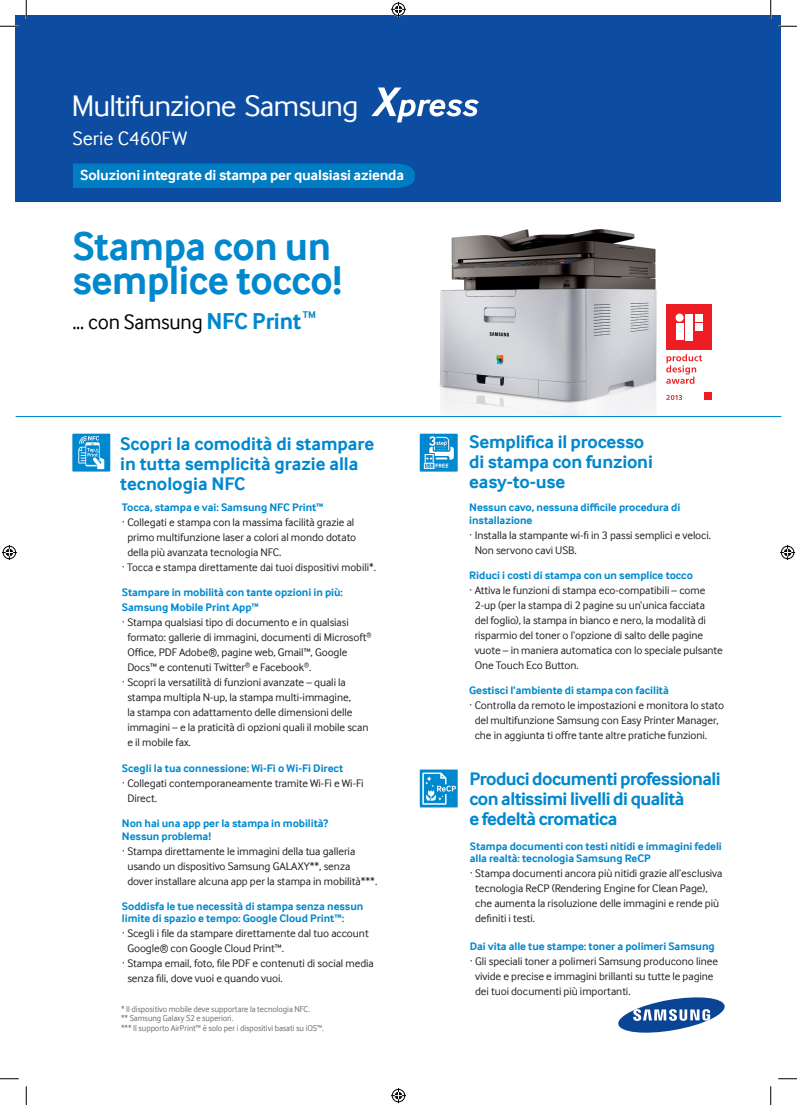
<style>
.page{position:relative;width:797px;height:1105px;background:#fff}
.page>*{position:absolute;margin:0;border:0;box-sizing:border-box;transform-origin:0 0}
.t1{font:700 41.38px/34.5px "Samsung Inter Face";letter-spacing:-.01em;color:#0088ce}
.t2{font:30.5px "Samsung Inter Face";letter-spacing:-.03em;color:#fff}
.t3{font:21.5px "Samsung Inter Face";letter-spacing:-.01em;color:#000}
.t4{font:20px "Samsung Inter Face";color:#fff}
.t5{font:700 18.75px/20px "Samsung Inter Face";letter-spacing:-.01em;color:#0088ce}
.t6{font:700 18.75px/20px "Samsung Inter Face";letter-spacing:-.03em;color:#0088ce}
.t7{font:700 15px "Samsung Inter Face";letter-spacing:-.015em;color:#fff}
.t8{font:11.25px/15px "Samsung Inter Face";letter-spacing:-.005em;color:#231f20}
.t9{font:700 11.25px/12.5px "Samsung Inter Face";letter-spacing:-.005em;color:#0088ce}
.t10{font:700 10px "Samsung Inter Face";color:#0088ce}
.t11{font:8.75px "Samsung Inter Face";letter-spacing:-.005em;color:#6c6d70;scale:.95 1}
.s1{font-weight:700;font-size:23.75px;color:#0088ce}
</style>
<div class="page">
<img style="left:439px;top:229px;width:218px;height:187px">
<div style="left:16px;top:16px;width:764px;height:186px;background:#0d4da1"></div>
<hr style="left:16px;top:416px;width:765px;height:1px;background:#0088ce">
<svg style="left:618px;top:997px;width:107px;height:36px"></svg>
<div style="left:72px;top:434px;width:38px;height:38px;background:#0088ce"></div>
<svg style="left:78px;top:436px;width:26px;height:33px"></svg>
<div style="left:73px;top:164px;width:342px;height:24px;background:#007cc2"></div>
<div style="left:420px;top:769px;width:37px;height:38px;background:#0088ce"></div>
<svg style="left:422px;top:772px;width:34px;height:33px"></svg>
<svg style="left:371px;top:87px;width:108px;height:35px"></svg>
<div style="left:420px;top:434px;width:37px;height:38px;background:#0088ce"></div>
<svg style="left:423px;top:435px;width:31px;height:34px"></svg>
<div style="left:666px;top:305px;width:45px;height:45px;background:#ee1d23"></div>
<div style="left:676px;top:324px;width:7px;height:16px;background:#fff"></div>
<div style="left:675px;top:314px;width:8px;height:8px;background:#fff;border-radius:50%"></div>
<div style="left:695px;top:314px;width:7px;height:7px;background:#fff"></div>
<div style="left:685px;top:314px;width:7px;height:26px;background:#fff"></div>
<div style="left:695px;top:324px;width:7px;height:7px;background:#fff"></div>
<div style="left:704px;top:393px;width:7px;height:7px;background:#ee1d23"></div>
<svg style="left:666px;top:354px;width:36px;height:30px"></svg>
<svg style="left:666px;top:395px;width:16px;height:5px"></svg>
<svg style="left:0;top:25px;width:19px;height:2px"></svg>
<svg style="left:778px;top:25px;width:19px;height:2px"></svg>
<svg style="left:0;top:1078px;width:19px;height:1px"></svg>
<svg style="left:778px;top:1078px;width:19px;height:1px"></svg>
<svg style="left:25px;top:0;width:2px;height:19px"></svg>
<svg style="left:25px;top:1086px;width:2px;height:19px"></svg>
<svg style="left:770px;top:0;width:1px;height:19px"></svg>
<svg style="left:770px;top:1086px;width:1px;height:19px"></svg>
<svg style="left:391px;top:2px;width:15px;height:15px"></svg>
<svg style="left:391px;top:1088px;width:15px;height:15px"></svg>
<svg style="left:2px;top:545px;width:15px;height:15px"></svg>
<svg style="left:780px;top:545px;width:15px;height:15px"></svg>
<p class="t2" style="left:71px;top:89px;width:289px">Multifunzione Samsung</p>
<p class="t4" style="left:72px;top:127px;width:116px">Serie C460FW</p>
<p class="t7" style="left:80px;top:166px;width:325px">Soluzioni integrate di stampa per qualsiasi azienda</p>
<p class="t1" style="left:72px;top:228px;width:271px">Stampa con un semplice tocco!</p>
<p class="t3" style="left:72px;top:309px;width:230px">... con Samsung <span class="s1">NFC Print</span></p>
<p class="t10" style="left:303px;top:309px;width:15px">TM</p>
<p class="t5" style="left:120px;top:433px;width:255px">Scopri la comodità di stampare in tutta semplicità grazie alla tecnologia NFC</p>
<p class="t9" style="left:122px;top:501px;width:203px">Tocca, stampa e vai: Samsung NFC Print™</p>
<p class="t8" style="left:127px;top:515px;width:230px;text-indent:-5px">· Collegati e stampa con la massima facilità grazie al primo multifunzione laser a colori al mondo dotato della più avanzata tecnologia NFC.</p>
<p class="t8" style="left:122px;top:560px;width:255px">· Tocca e stampa direttamente dai tuoi dispositivi mobili*.</p>
<p class="t9" style="left:122px;top:586px;width:222px">Stampare in mobilità con tante opzioni in più:</p>
<p class="t9" style="left:122px;top:601px;width:138px">Samsung Mobile Print App™</p>
<p class="t8" style="left:127px;top:615px;width:246px;text-indent:-5px">· Stampa qualsiasi tipo di documento e in qualsiasi formato: gallerie di immagini, documenti di Microsoft<sup>® </sup>Office, PDF Adobe®, pagine web, Gmail™, Google Docs™ e contenuti Twitter<sup>®</sup> e Facebook<sup>®</sup>.</p>
<p class="t8" style="left:127px;top:675px;width:243px;text-indent:-5px">· Scopri la versatilità di funzioni avanzate – quali la stampa multipla N-up, la stampa multi-immagine,<br>la stampa con adattamento delle dimensioni delle immagini – e la praticità di opzioni quali il mobile scan e il mobile fax.</p>
<p class="t9" style="left:122px;top:762px;width:223px">Scegli la tua connessione: Wi-Fi o Wi-Fi Direct</p>
<p class="t8" style="left:127px;top:776px;width:238px;text-indent:-5px">· Collegati contemporaneamente tramite Wi-Fi e Wi-Fi<br>Direct.</p>
<p class="t9" style="left:122px;top:817px;width:208px">Non hai una app per la stampa in mobilità?<br>Nessun problema!</p>
<p class="t8" style="left:127px;top:843px;width:251px;text-indent:-5px">· Stampa direttamente le immagini della tua galleria usando un dispositivo Samsung GALAXY**, senza dover installare alcuna app per la stampa in mobilità***.</p>
<p class="t9" style="left:122px;top:900px;width:243px">Soddisfa le tue necessità di stampa senza nessun limite di spazio e tempo: Google Cloud Print™:</p>
<p class="t8" style="left:127px;top:926px;width:243px;text-indent:-5px">· Scegli i file da stampare direttamente dal tuo account<br>Google® con Google Cloud Print™.</p>
<p class="t8" style="left:127px;top:956px;width:248px;text-indent:-5px">· Stampa email, foto, file PDF e contenuti di social media senza fili, dove vuoi e quando vuoi.</p>
<p class="t11" style="left:121px;top:1004px;width:200px">* Il dispositivo mobile deve supportare la tecnologia NFC.</p>
<p class="t11" style="left:121px;top:1013px;width:120px">** Samsung Galaxy S2 e superiori.</p>
<p class="t11" style="left:121px;top:1023px;width:215px">*** Il supporto AirPrint™ è solo per i dispositivi basati su iOS™.</p>
<p class="t5" style="left:469px;top:431px;width:185px">Semplifica il processo di stampa con funzioni easy-to-use</p>
<p class="t9" style="left:469px;top:501px;width:212px">Nessun cavo, nessuna difficile procedura di installazione</p>
<p class="t8" style="left:474px;top:527px;width:238px;text-indent:-5px">· Installa la stampante wi-fi in 3 passi semplici e veloci.<br>Non servono cavi USB.</p>
<p class="t9" style="left:469px;top:569px;width:225px">Riduci i costi di stampa con un semplice tocco</p>
<p class="t8" style="left:474px;top:582px;width:250px;text-indent:-5px">· Attiva le funzioni di stampa eco-compatibili – come 2-up (per la stampa di 2 pagine su un’unica facciata<br>del foglio), la stampa in bianco e nero, la modalità di risparmio del toner o l’opzione di salto delle pagine vuote – in maniera automatica con lo speciale pulsante One Touch Eco Button.</p>
<p class="t9" style="left:469px;top:684px;width:201px">Gestisci l’ambiente di stampa con facilità</p>
<p class="t8" style="left:474px;top:697px;width:251px;text-indent:-5px">· Controlla da remoto le impostazioni e monitora lo stato del multifunzione Samsung con Easy Printer Manager, che in aggiunta ti offre tante altre pratiche funzioni.</p>
<p class="t6" style="left:469px;top:768px;width:253px">Produci documenti professionali con altissimi livelli di qualità</p>
<p class="t6" style="left:469px;top:808px;width:149px">e fedeltà cromatica</p>
<p class="t9" style="left:470px;top:840px;width:253px">Stampa documenti con testi nitidi e immagini fedeli alla realtà: tecnologia Samsung ReCP</p>
<p class="t8" style="left:475px;top:866px;width:249px;text-indent:-5px">· Stampa documenti ancora più nitidi grazie all’esclusiva tecnologia ReCP (Rendering Engine for Clean Page), che aumenta la risoluzione delle immagini e rende più definiti i testi.</p>
<p class="t9" style="left:470px;top:940px;width:246px">Dai vita alle tue stampe: toner a polimeri Samsung</p>
<p class="t8" style="left:475px;top:953px;width:244px;text-indent:-5px">· Gli speciali toner a polimeri Samsung producono linee vivide e precise e immagini brillanti su tutte le pagine dei tuoi documenti più importanti.</p>
</div>
